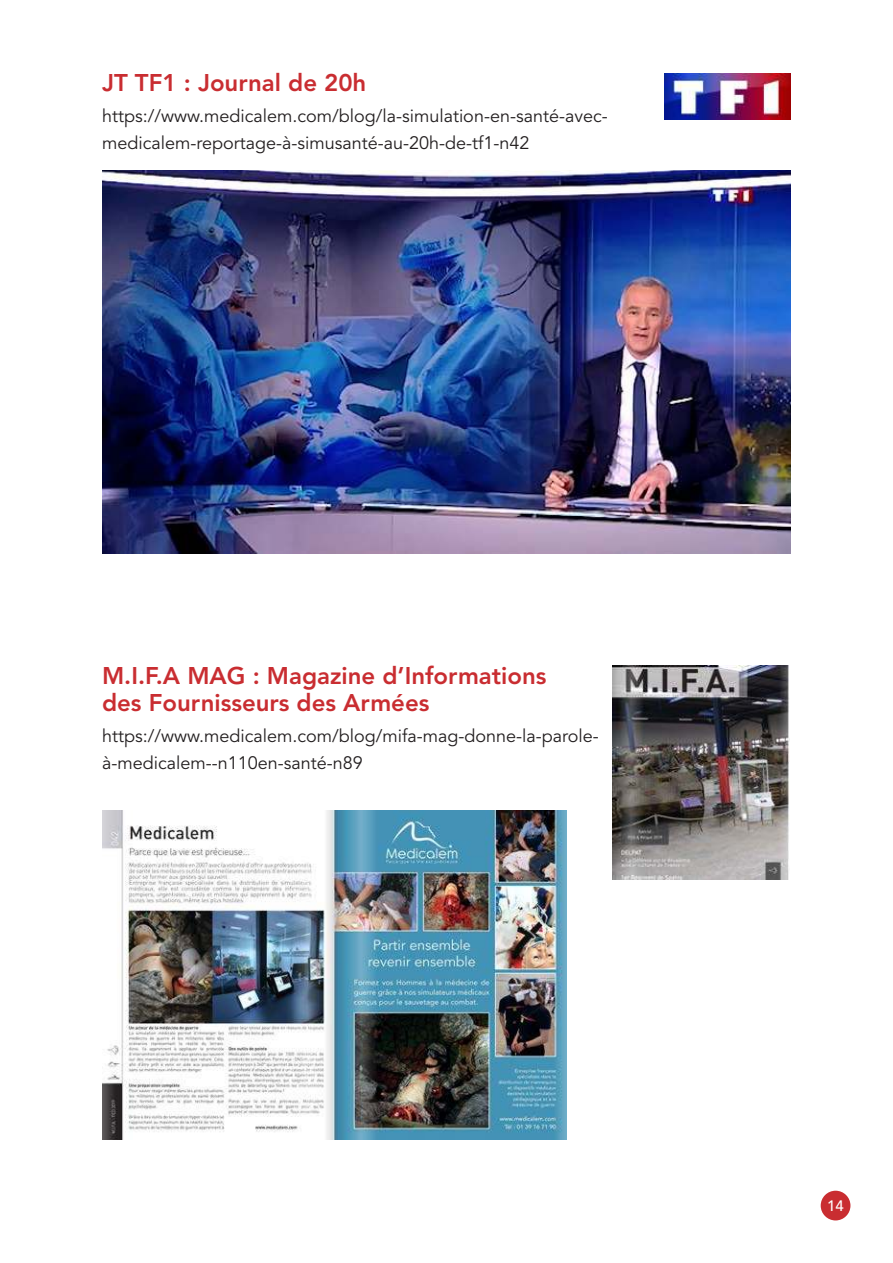
<style>
.page{position:relative;width:893px;height:1263px;background:#fff}
.page>*{position:absolute;margin:0;border:0;box-sizing:border-box;transform-origin:0 0}
.t1{font:800 24px/27px "Avenir LT Std";color:#c92d31}
.t2{font:18px/27px "Avenir LT Std";color:#231f20}
.t3{font:500 15px "Avenir LT Std";color:#fff}
</style>
<div class="page">
<div style="left:821px;top:1191px;width:29px;height:29px;background:#c92d31;border-radius:50%"></div>
<img style="left:102px;top:170px;width:689px;height:383px">
<img style="left:102px;top:810px;width:464px;height:330px">
<img style="left:664px;top:73px;width:127px;height:46px">
<img style="left:612px;top:666px;width:177px;height:213px">
<h1 class="t1" style="left:102px;top:71px;width:266px">JT TF1 : Journal de 20h</h1>
<p class="t2" style="left:102px;top:105px;width:507px">https://www.medicalem.com/blog/la-simulation-en-santé-avec&shy;medicalem-reportage-à-simusanté-au-20h-de-tf1-n42</p>
<h1 class="t1" style="left:102px;top:664px;width:446px">M.I.F.A MAG : Magazine d’Informations des Fournisseurs des Armées</h1>
<p class="t2" style="left:102px;top:724px;width:498px">https://www.medicalem.com/blog/mifa-mag-donne-la-parole&shy;à-medicalem--n110en-santé-n89</p>
<p class="t3" style="left:827px;top:1197px;width:18px">14</p>
</div>
